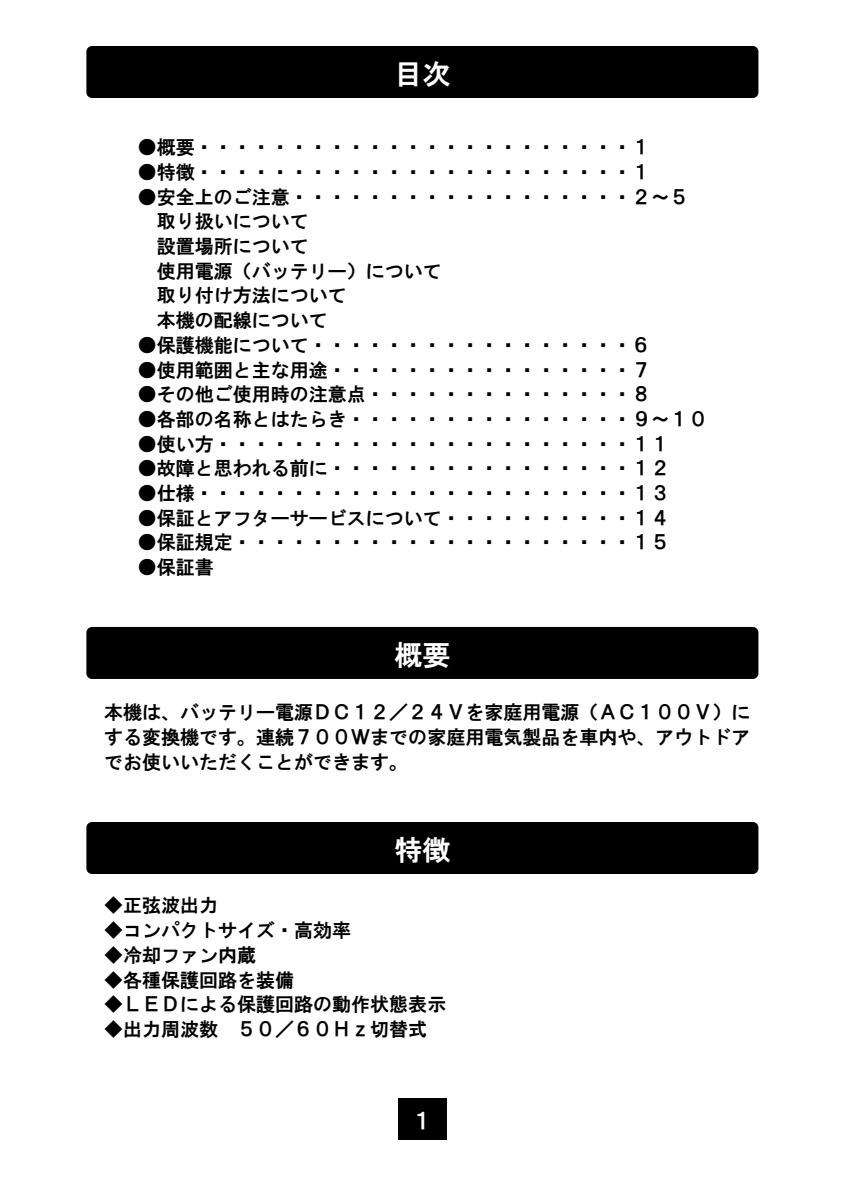
<style>
.page{position:relative;width:842px;height:1191px;background:#fff}
.page>*{position:absolute;margin:0;border:0;box-sizing:border-box;transform-origin:0 0}
.t1{font:28px "HG Gothic E";color:#fff}
.t2{font:22px "HG Gothic E";color:#fff}
.t3{font:19px/24.8px "HG Gothic E";color:#000;text-align:justify}
</style>
<div class="page">
<div style="left:398px;top:1098px;width:49px;height:41px;background:#000"></div>
<div style="left:86px;top:46px;width:672px;height:52px;background:#000;border-radius:6px"></div>
<div style="left:86px;top:627px;width:672px;height:52px;background:#000;border-radius:6px"></div>
<div style="left:86px;top:822px;width:672px;height:52px;background:#000;border-radius:6px"></div>
<p class="t1" style="left:394px;top:59px;width:57px">目次</p>
<p class="t3" style="left:138px;top:135px;width:514px">●概要・・・・・・・・・・・・・・・・・・・・・・・１</p>
<p class="t3" style="left:138px;top:159px;width:514px">●特徴・・・・・・・・・・・・・・・・・・・・・・・１</p>
<p class="t3" style="left:157px;top:184px;width:533px;text-align:left;text-indent:-19px">●安全上のご注意・・・・・・・・・・・・・・・・・・２～５取り扱いについて<br>設置場所について<br>使用電源（バッテリー）について<br>取り付け方法について<br>本機の配線について</p>
<p class="t3" style="left:138px;top:332px;width:514px">●保護機能について・・・・・・・・・・・・・・・・・６</p>
<p class="t3" style="left:138px;top:357px;width:514px">●使用範囲と主な用途・・・・・・・・・・・・・・・・７</p>
<p class="t3" style="left:138px;top:382px;width:514px">●その他ご使用時の注意点・・・・・・・・・・・・・・８</p>
<p class="t3" style="left:138px;top:406px;width:571px">●各部の名称とはたらき・・・・・・・・・・・・・・・９～１０</p>
<p class="t3" style="left:138px;top:431px;width:533px">●使い方・・・・・・・・・・・・・・・・・・・・・・１１</p>
<p class="t3" style="left:138px;top:456px;width:533px">●故障と思われる前に・・・・・・・・・・・・・・・・１２</p>
<p class="t3" style="left:138px;top:481px;width:533px">●仕様・・・・・・・・・・・・・・・・・・・・・・・１３</p>
<p class="t3" style="left:138px;top:505px;width:533px">●保証とアフターサービスについて・・・・・・・・・・１４</p>
<p class="t3" style="left:138px;top:530px;width:533px">●保証規定・・・・・・・・・・・・・・・・・・・・・１５</p>
<p class="t3" style="left:138px;top:555px;width:77px">●保証書</p>
<p class="t1" style="left:394px;top:640px;width:57px">概要</p>
<p class="t3" style="left:104px;top:700px;width:647px">本機は、バッテリー電源ＤＣ１２／２４Ｖを家庭用電源（ＡＣ１００Ｖ）にする変換機です。連続７００Ｗまでの家庭用電気製品を車内や、アウトドアでお使いいただくことができます。</p>
<p class="t1" style="left:394px;top:835px;width:57px">特徴</p>
<p class="t3" style="left:104px;top:893px;width:115px">◆正弦波出力</p>
<p class="t3" style="left:104px;top:917px;width:248px">◆コンパクトサイズ・高効率</p>
<p class="t3" style="left:104px;top:942px;width:153px">◆冷却ファン内蔵</p>
<p class="t3" style="left:104px;top:967px;width:191px">◆各種保護回路を装備</p>
<p class="t3" style="left:104px;top:992px;width:343px">◆ＬＥＤによる保護回路の動作状態表示</p>
<p class="t3" style="left:104px;top:1016px;width:324px">◆出力周波数 ５０／６０Ｈｚ切替式</p>
<p class="t2" style="left:411px;top:1109px;width:23px">１</p>
</div>
